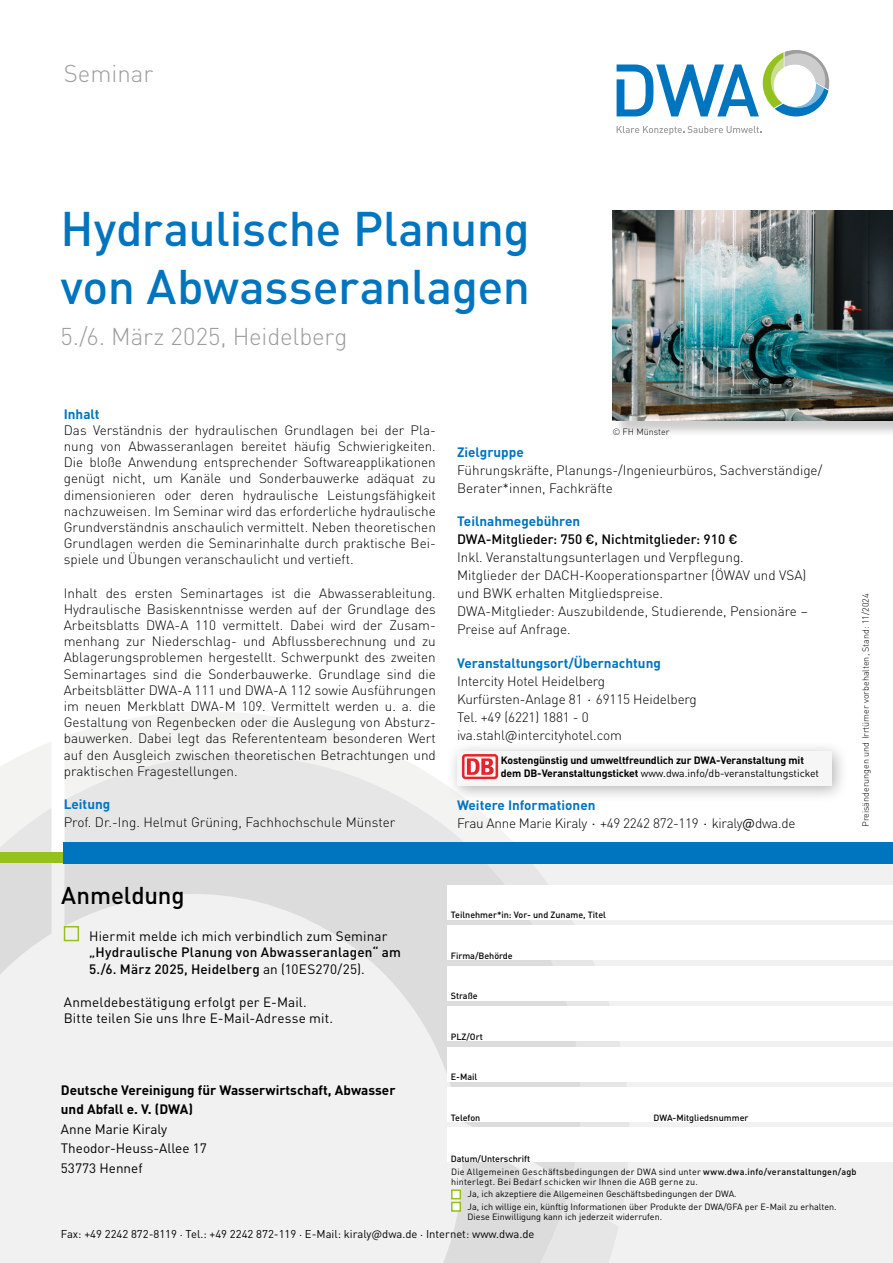
<style>
.page{position:relative;width:893px;height:1263px;background:#fff}
.page>*{position:absolute;margin:0;border:0;box-sizing:border-box;transform-origin:0 0}
.Merkblatt{font:500 48px/57.6px "DINOT";letter-spacing:-.01em;color:#0075bf}
.Merkblatt-2{font:300 24px "DINOT";color:#9d9d9c}
.t1{font:500 24px "DINOT";letter-spacing:-.005em;color:#000}
.Fließtext{font:300 13.5px/16.2px "DINOT";color:#000}
.Anmeldesatz{font:13.5px/19.5px "DINOT";letter-spacing:.005em;color:#000}
.Anmeldesatz-2{font:500 13.5px/16.2px "DINOT";letter-spacing:.015em;color:#000}
.Bibl__Daten_fett{font:700 13.5px "DINOT";color:#0075bf}
.t2{font:700 13.5px/19.5px "DINOT";color:#000}
.Fließtext-2{font:300 13.5px "DINOT";letter-spacing:-.02em;color:#000}
.Fließtext-3{font:500 13.5px "DINOT";color:#000}
.t3{font:11.25px "DINOT";color:#000}
.Abschlusssatz{font:700 10.5px/12.6px "DINOT";letter-spacing:-.01em;color:#000}
.t4{font:9px/10.2px "DINOT";color:#000}
.t5{font:9px/10.2px "DINOT";letter-spacing:.025em;color:#000}
.t6{font:500 9px "DINOT";color:#000}
.Bildquelle{font:300 9px "DINOT";color:#000}
.s1{font-weight:400}
.s2{font-weight:500}
</style>
<div class="page">
<div style="left:0;top:863px;width:893px;height:400px;background:#f1f1f1"></div>
<svg style="left:65px;top:712px;width:297px;height:29px;fill:#f3f3f2"></svg>
<svg style="left:0;top:741px;width:619px;height:522px"></svg>
<svg style="left:48px;top:1135px;width:519px;height:128px"></svg>
<div style="left:0;top:852px;width:64px;height:11px;background:#95c11f"></div>
<div style="left:64px;top:842px;width:829px;height:21px;background:#0075bf"></div>
<svg style="left:617px;top:126px;width:144px;height:9px"></svg>
<svg style="left:617px;top:50px;width:212px;height:66px"></svg>
<div style="left:448px;top:885px;width:445px;height:34px;background:#fff"></div>
<div style="left:448px;top:926px;width:445px;height:34px;background:#fff"></div>
<div style="left:448px;top:966px;width:445px;height:34px;background:#fff"></div>
<div style="left:448px;top:1007px;width:445px;height:34px;background:#fff"></div>
<div style="left:448px;top:1087px;width:445px;height:34px;background:#fff"></div>
<div style="left:448px;top:1047px;width:445px;height:34px;background:#fff"></div>
<div style="left:448px;top:1128px;width:445px;height:34px;background:#fff"></div>
<div style="left:64px;top:926px;width:15px;height:15px;border:2px solid #95c11f"></div>
<div style="left:446px;top:740px;width:402px;height:62px;background:#000;opacity:.3"></div>
<div style="left:457px;top:751px;width:374px;height:34px;background:#f6f6f6"></div>
<img style="left:461px;top:754px;width:37px;height:25px">
<div style="left:451px;top:1189px;width:10px;height:10px;background:#fff;border:2px solid #95c11f"></div>
<div style="left:451px;top:1202px;width:10px;height:10px;background:#fff;border:2px solid #95c11f"></div>
<div style="left:613px;top:211px;width:280px;height:227px;background:#000;opacity:.2"></div>
<img style="left:613px;top:211px;width:280px;height:210px">
<p class="Merkblatt-2" style="left:64px;top:55px;width:91px">Seminar</p>
<p class="Merkblatt" style="left:60px;top:197px;width:471px">Hydraulische Planung von Abwasseranlagen</p>
<p class="Merkblatt-2" style="left:60px;top:318px;width:289px">5./6. März 2025, Heidelberg</p>
<p class="Bibl__Daten_fett" style="left:64px;top:403px;width:37px">Inhalt</p>
<p class="Fließtext" style="left:64px;top:421px;width:374px;text-align:justify">Das Verständnis der hydraulischen Grundlagen bei der Pla&shy;nung von Abwasseranlagen bereitet häufig Schwierigkeiten.<br>Die bloße Anwendung entsprechender Softwareapplikationen genügt nicht, um Kanäle und Sonderbauwerke adäquat zu dimensionieren oder deren hydraulische Leistungsfähigkeit nachzuweisen. Im Seminar wird das erforderliche hydraulische Grundverständnis anschaulich vermittelt. Neben theoretischen Grundlagen werden die Seminarinhalte durch praktische Bei&shy;spiele und Übungen veranschaulicht und vertieft.</p>
<p class="Fließtext" style="left:64px;top:584px;width:374px;text-align:justify">Inhalt des ersten Seminartages ist die Abwasserableitung.<br>Hydraulische Basiskenntnisse werden auf der Grundlage des Arbeitsblatts DWA-A 110 vermittelt. Dabei wird der Zusam&shy;menhang zur Niederschlag- und Abflussberechnung und zu Ablagerungsproblemen hergestellt. Schwerpunkt des zweiten Seminartages sind die Sonderbauwerke. Grundlage sind die Arbeitsblätter DWA-A 111 und DWA-A 112 sowie Ausführungen im neuen Merkblatt DWA-M 109. Vermittelt werden u. a. die Gestaltung von Regenbecken oder die Auslegung von Absturz&shy;bauwerken. Dabei legt das Referententeam besonderen Wert auf den Ausgleich zwischen theoretischen Betrachtungen und praktischen Fragestellungen.</p>
<p class="Bibl__Daten_fett" style="left:64px;top:794px;width:48px">Leitung</p>
<p class="Fließtext" style="left:64px;top:813px;width:333px">Prof. Dr.-Ing. Helmut Grüning, Fachhochschule Münster</p>
<p class="Bildquelle" style="left:612px;top:425px;width:59px">© FH Münster</p>
<p class="Bibl__Daten_fett" style="left:457px;top:442px;width:68px">Zielgruppe</p>
<p class="Fließtext" style="left:457px;top:460px;width:367px;line-height:18px">Führungskräfte, Planungs-/Ingenieurbüros, Sachverständige/<br>Berater*innen, Fachkräfte</p>
<p class="Bibl__Daten_fett" style="left:457px;top:511px;width:125px">Teilnahmegebühren</p>
<p class="Fließtext-3" style="left:457px;top:529px;width:282px">DWA-Mitglieder: 750 €, Nichtmitglieder: 910 €</p>
<p class="Fließtext" style="left:457px;top:548px;width:353px;line-height:18px">Inkl. Veranstaltungsunterlagen und Verpflegung.<br>Mitglieder der DACH-Kooperationspartner (ÖWAV und VSA) und BWK erhalten Mitgliedspreise.<br>DWA-Mitglieder: Auszubildende, Studierende, Pensionäre – Preise auf Anfrage.</p>
<p class="Bibl__Daten_fett" style="left:457px;top:652px;width:205px">Veranstaltungsort/Übernachtung</p>
<p class="Fließtext" style="left:457px;top:671px;width:241px;line-height:18px">Intercity Hotel Heidelberg<br>Kurfürsten-Anlage 81 <span class="s1">⋅</span> 69115 Heidelberg<br>Tel. +49 (6221) 1881 - 0 iva.stahl@intercityhotel.com</p>
<p class="Abschlusssatz" style="left:501px;top:753px;width:320px">Kostengünstig und umweltfreundlich zur DWA-Veranstaltung mit dem DB-Veranstaltungsticket <span class="s1">www.dwa.info/db-veranstaltungsticket</span></p>
<p class="Bibl__Daten_fett" style="left:457px;top:794px;width:140px">Weitere Informationen</p>
<p class="Fließtext-2" style="left:457px;top:813px;width:340px">Frau Anne Marie Kiraly <span class="s1">⋅</span> +49 2242 872-119 <span class="s1">⋅</span> kiraly<span class="s1">@</span>dwa.de</p>
<p class="t1" style="left:61px;top:876px;width:125px">Anmeldung</p>
<p class="Bildquelle" style="left:859px;top:827px;width:235px;rotate:-90deg">Preisänderungen und Irrtümer vorbehalten, Stand: 11/2024</p>
<p class="Anmeldesatz-2" style="left:89px;top:927px;width:313px"><span class="s1">Hiermit melde ich mich verbindlich zum Seminar </span>„Hydraulische Planung von Abwasseranlagen“ am<br>5./6. März 2025, Heidelberg <span class="s1">an (10ES270/25).</span></p>
<p class="Anmeldesatz" style="left:64px;top:993px;width:271px;line-height:16.2px">Anmeldebestätigung erfolgt per E-Mail.<br>Bitte teilen Sie uns Ihre E-Mail-Adresse mit.</p>
<p class="t2" style="left:61px;top:1079px;width:336px">Deutsche Vereinigung für Wasserwirtschaft, Abwasser und Abfall e. V. (DWA)</p>
<p class="Anmeldesatz" style="left:61px;top:1118px;width:148px">Anne Marie Kiraly<br>Theodor-Heuss-Allee 17<br>53773 Hennef</p>
<p class="t6" style="left:451px;top:908px;width:157px">Teilnehmer*in: Vor- und Zuname, Titel</p>
<p class="t6" style="left:451px;top:948px;width:63px">Firma/Behörde</p>
<p class="t6" style="left:451px;top:989px;width:28px">Straße</p>
<p class="t6" style="left:451px;top:1030px;width:34px">PLZ/Ort</p>
<p class="t6" style="left:451px;top:1070px;width:28px">E-Mail</p>
<p class="t6" style="left:451px;top:1111px;width:31px">Telefon</p>
<p class="t6" style="left:653px;top:1111px;width:96px">DWA-Mitgliedsnummer</p>
<p class="t6" style="left:451px;top:1151px;width:81px">Datum/Unterschrift</p>
<p class="t5" style="left:451px;top:1166px;width:407px">Die Allgemeinen Geschäftsbedingungen der DWA sind unter <span class="s2">www.dwa.info/veranstaltungen/agb </span>hinterlegt. Bei Bedarf schicken wir Ihnen die AGB gerne zu.</p>
<p class="t4" style="left:468px;top:1188px;width:271px">Ja, ich akzeptiere die Allgemeinen Geschäftsbedingungen der DWA.</p>
<p class="t4" style="left:468px;top:1201px;width:371px">Ja, ich willige ein, künftig Informationen über Produkte der DWA/GFA per E-Mail zu erhalten.<br>Diese Einwilligung kann ich jederzeit widerrufen.</p>
<p class="t3" style="left:61px;top:1226px;width:475px">Fax: +49 2242 872-8119 . Tel.: +49 2242 872-119 . E-Mail: kiraly@dwa.de . Internet: www.dwa.de</p>
</div>
